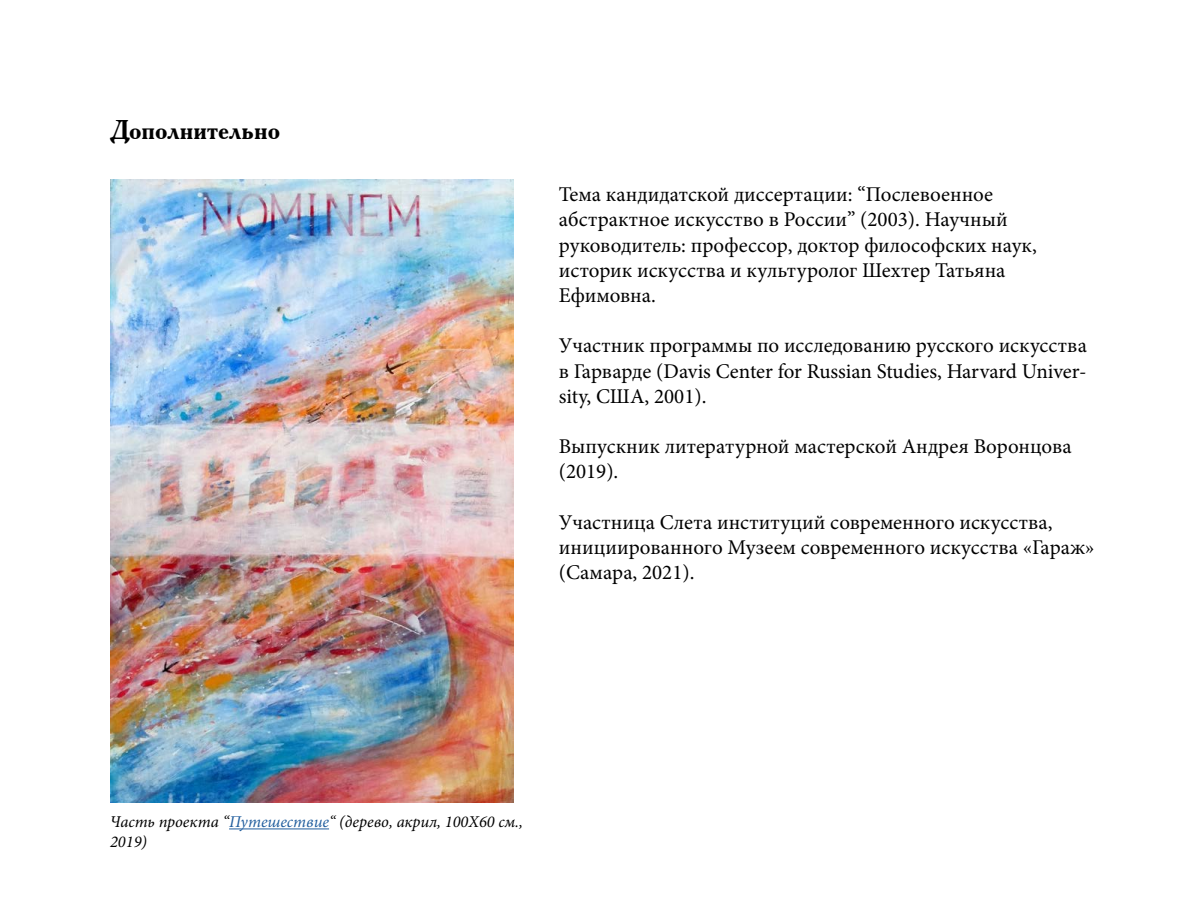
<style>
.page{position:relative;width:1188px;height:918px;background:#fff}
.page>*{position:absolute;margin:0;border:0;box-sizing:border-box;transform-origin:0 0}
.t1{font:700 27px "Academy C";color:#000}
.t2{font:21px/25.2px "Minion Pro";color:#000}
.t3{font:italic 16.5px/19.8px "Minion Pro";color:#000}
.s1{color:#215e9e}
</style>
<div class="page">
<img style="left:110px;top:180px;width:404px;height:622px">
<hr style="left:229px;top:829px;width:100px;height:1px;background:#215e9e">
<p class="t1" style="left:110px;top:112px;width:171px">Дополнительно</p>
<p class="t2" style="left:559px;top:182px;width:480px">Тема кандидатской диссертации: “Послевоенное абстрактное искусство в России” (2003). Научный руководитель: профессор, доктор философских наук, историк искусства и культуролог Шехтер Татьяна Ефимовна.</p>
<p class="t2" style="left:559px;top:333px;width:530px;text-align:justify">Участник программы по исследованию русского искусства в Гарварде (Davis Center for Russian Studies, Harvard Univer&shy;sity, США, 2001).</p>
<p class="t2" style="left:559px;top:434px;width:514px">Выпускник литературной мастерской Андрея Воронцова (2019).</p>
<p class="t2" style="left:559px;top:510px;width:537px">Участница Слета институций современного искусства, инициированного Музеем современного искусства «Гараж» (Самара, 2021).</p>
<p class="t3" style="left:110px;top:812px;width:414px">Часть проекта “<span class="s1">Путешествие</span>“ (дерево, акрил, 100Х60 см.,<br>2019)</p>
</div>
